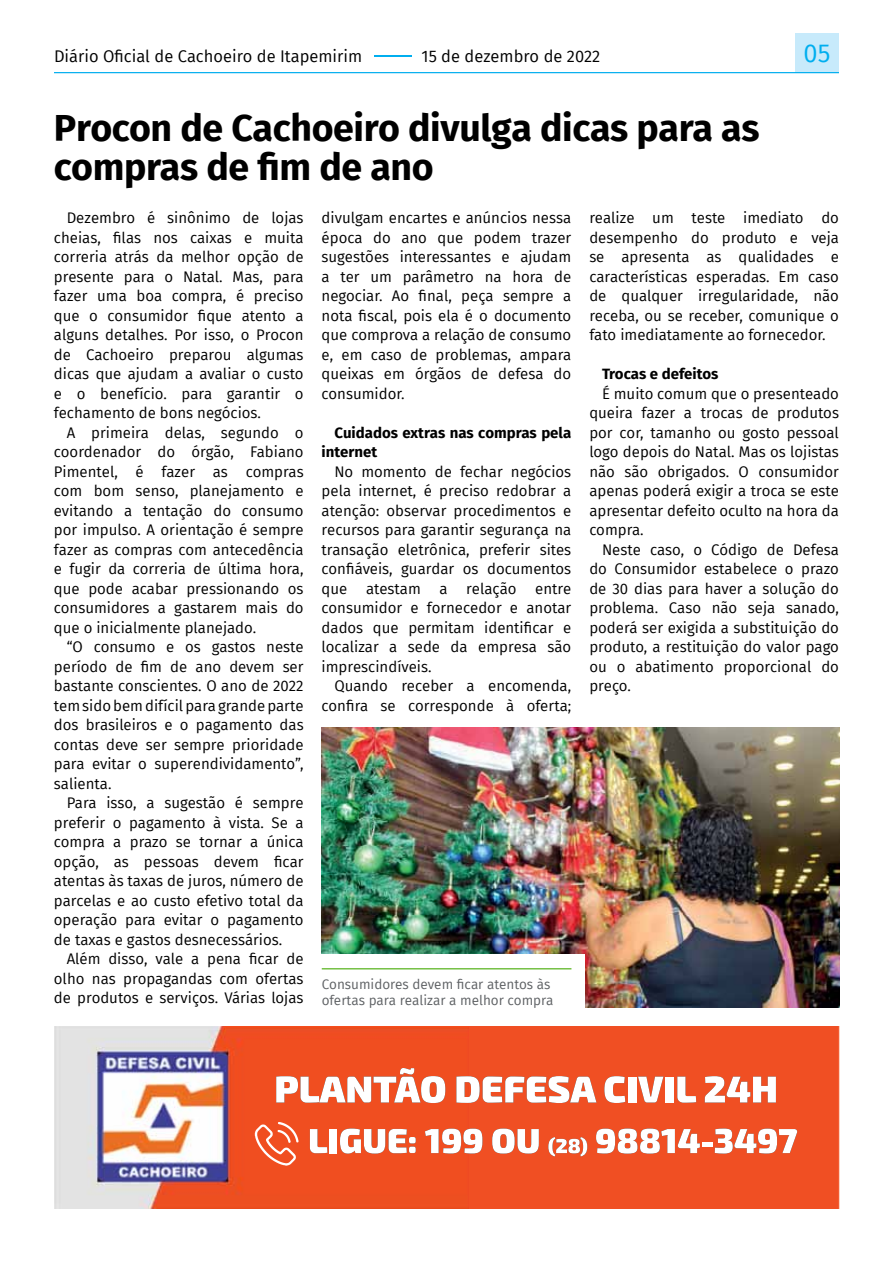
<style>
.page{position:relative;width:893px;height:1263px;background:#fff}
.page>*{position:absolute;margin:0;border:0;box-sizing:border-box;transform-origin:0 0}
.t1{font:700 37.5px/39px "Fira Sans";letter-spacing:-.01em;color:#000}
.t2{font:25.5px "Fira Sans";color:#00aeef}
.t3{font:16.5px "Fira Sans";color:#000}
.t4{font:15px/19.5px "Fira Sans";color:#000;text-align:justify}
.t5{font:700 15px/19.5px "Fira Sans";color:#000}
.t6{font:13.5px/16.6px "Fira Sans";color:#5e6164}
.s1{color:#00aeef}
</style>
<div class="page">
<div style="left:795px;top:33px;width:44px;height:40px;background:#c7eafb"></div>
<hr style="left:54px;top:72px;width:785px;height:1px;background:#00aeef">
<img style="left:54px;top:1027px;width:785px;height:182px">
<svg style="left:276px;top:1068px;width:169px;height:35px"></svg>
<svg style="left:456px;top:1076px;width:140px;height:27px"></svg>
<svg style="left:604px;top:1076px;width:21px;height:27px"></svg>
<div style="left:628px;top:1076px;width:8px;height:26px;background:#fff"></div>
<svg style="left:638px;top:1076px;width:25px;height:26px"></svg>
<div style="left:665px;top:1076px;width:8px;height:26px;background:#fff"></div>
<svg style="left:677px;top:1076px;width:19px;height:27px"></svg>
<svg style="left:705px;top:1076px;width:71px;height:26px"></svg>
<svg style="left:255px;top:1122px;width:43px;height:43px"></svg>
<svg style="left:310px;top:1129px;width:17px;height:24px"></svg>
<div style="left:329px;top:1129px;width:8px;height:24px;background:#fff"></div>
<svg style="left:340px;top:1128px;width:76px;height:25px"></svg>
<svg style="left:425px;top:1128px;width:57px;height:25px"></svg>
<svg style="left:492px;top:1128px;width:47px;height:25px"></svg>
<svg style="left:548px;top:1137px;width:39px;height:19px"></svg>
<svg style="left:596px;top:1128px;width:104px;height:26px"></svg>
<hr style="left:702px;top:1142px;width:10px;height:4px;background:#fff">
<svg style="left:715px;top:1128px;width:83px;height:25px"></svg>
<img style="left:322px;top:727px;width:517px;height:281px">
<div style="left:307px;top:955px;width:277px;height:54px;background:#fff"></div>
<hr style="left:322px;top:968px;width:249px;height:1px;background:#75c044">
<p class="t3" style="left:54px;top:43px;width:548px">Diário Oficial de Cachoeiro de Itapemirim <span class="s1">–</span>15 de dezembro de 2022</p>
<h2 class="t2" style="left:804px;top:34px;width:28px">05</h2>
<h1 class="t1" style="left:54px;top:106px;width:707px">Procon de Cachoeiro divulga dicas para as compras de fim de ano</h1>
<p class="t4" style="left:54px;top:208px;width:251px;text-indent:13px">Dezembro é sinônimo de lojas cheias, filas nos caixas e muita correria atrás da melhor opção de presente para o Natal. Mas, para fazer uma boa compra, é preciso que o consumidor fique atento a alguns detalhes. Por isso, o Procon de Cachoeiro preparou algumas dicas que ajudam a avaliar o custo e o benefício. para garantir o fechamento de bons negócios.</p>
<p class="t4" style="left:54px;top:422px;width:251px;text-indent:13px">A primeira delas, segundo o coordenador do órgão, Fabiano Pimentel, é fazer as compras com bom senso, planejamento e evitando a tentação do consumo por impulso. A orientação é sempre fazer as compras com antecedência e fugir da correria de última hora, que pode acabar pressionando os consumidores a gastarem mais do que o inicialmente planejado.</p>
<p class="t4" style="left:54px;top:637px;width:251px;text-indent:13px">“O consumo e os gastos neste período de fim de ano devem ser bastante conscientes. O ano de 2022 tem sido bem difícil para grande parte dos brasileiros e o pagamento das contas deve ser sempre prioridade para evitar o superendividamento”, salienta.</p>
<p class="t4" style="left:54px;top:793px;width:251px;text-indent:13px">Para isso, a sugestão é sempre preferir o pagamento à vista. Se a compra a prazo se tornar a única opção, as pessoas devem ficar atentas às taxas de juros, número de parcelas e ao custo efetivo total da operação para evitar o pagamento de taxas e gastos desnecessários.</p>
<p class="t4" style="left:54px;top:949px;width:251px;text-indent:13px">Além disso, vale a pena ficar de olho nas propagandas com ofertas de produtos e serviços. Várias lojas</p>
<p class="t4" style="left:322px;top:208px;width:251px">divulgam encartes e anúncios nessa época do ano que podem trazer sugestões interessantes e ajudam a ter um parâmetro na hora de negociar. Ao final, peça sempre a nota fiscal, pois ela é o documento que comprova a relação de consumo e, em caso de problemas, ampara queixas em órgãos de defesa do consumidor.</p>
<p class="t5" style="left:322px;top:422px;width:251px;text-indent:13px">Cuidados extras nas compras pela internet</p>
<p class="t4" style="left:322px;top:461px;width:251px;text-indent:13px">No momento de fechar negócios pela internet, é preciso redobrar a atenção: observar procedimentos e recursos para garantir segurança na transação eletrônica, preferir sites confiáveis, guardar os documentos que atestam a relação entre consumidor e fornecedor e anotar dados que permitam identificar e localizar a sede da empresa são imprescindíveis.</p>
<p class="t4" style="left:322px;top:676px;width:251px;text-align:right">Quando receber a encomenda, confira se corresponde à oferta;</p>
<p class="t4" style="left:589px;top:208px;width:251px">realize um teste imediato do desempenho do produto e veja se apresenta as qualidades e características esperadas. Em caso de qualquer irregularidade, não receba, ou se receber, comunique o fato imediatamente ao fornecedor.</p>
<p class="t5" style="left:602px;top:363px;width:118px">Trocas e defeitos</p>
<p class="t4" style="left:589px;top:383px;width:251px;text-indent:13px">É muito comum que o presenteado queira fazer a trocas de produtos por cor, tamanho ou gosto pessoal logo depois do Natal. Mas os lojistas não são obrigados. O consumidor apenas poderá exigir a troca se este apresentar defeito oculto na hora da compra.</p>
<p class="t4" style="left:589px;top:539px;width:251px;text-indent:13px">Neste caso, o Código de Defesa do Consumidor estabelece o prazo de 30 dias para haver a solução do problema. Caso não seja sanado, poderá ser exigida a substituição do produto, a restituição do valor pago ou o abatimento proporcional do preço.</p>
<p class="t6" style="left:322px;top:975px;width:233px">Consumidores devem ficar atentos às ofertas para realizar a melhor compra</p>
</div>
